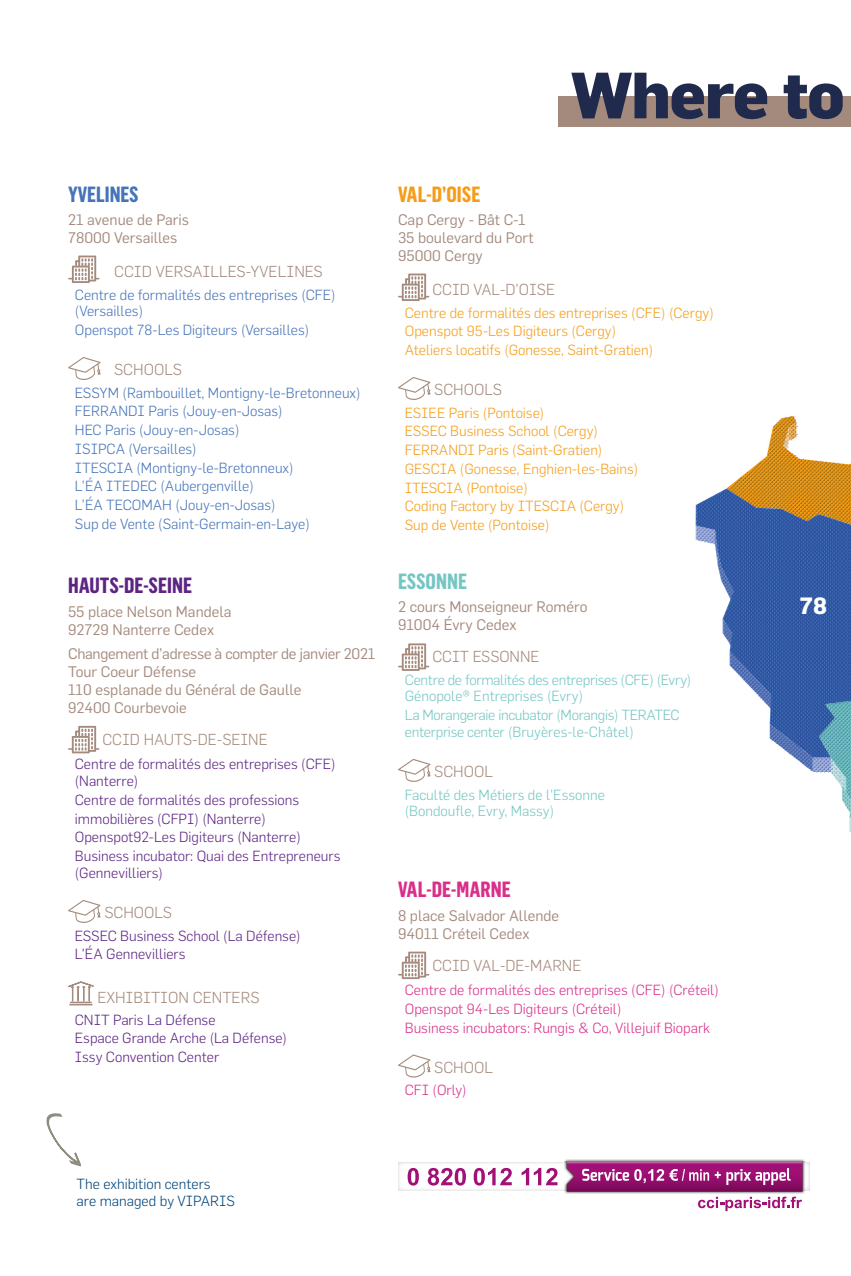
<style>
.page{position:relative;width:851px;height:1276px;background:#fff}
.page>*{position:absolute;margin:0;border:0;box-sizing:border-box;transform-origin:0 0}
.t1{font:800 64px "Flama";letter-spacing:-.02em;color:#202a4d}
.t2{font:700 23.2px "Flama";color:#fff}
.t3{font:700 21.6px "Flama Condensed";color:#5c2483}
.t4{font:700 21.6px "Flama Condensed";color:#da2f89}
.t5{font:700 21.6px "Flama Condensed";color:#f59d19}
.t6{font:700 21.6px "Flama Condensed";color:#4674b9}
.t7{font:700 21.6px "Flama Condensed";color:#75c6c3}
.t8{font:300 15.6px "Flama";color:#a48a7d}
.t9{font:15px/18px "Flama";color:#a48a7d}
.t10{font:300 14.4px/18.8px "Flama";color:#4674b9}
.t11{font:300 14.4px/18.8px "Flama";color:#5c2483}
.t12{font:300 14.4px/18.8px "Flama";color:#f59d19}
.t13{font:300 14.4px/16.8px "Flama";letter-spacing:-.02em;color:#75c6c3}
.t14{font:300 14.4px/18.8px "Flama";color:#da2f89}
.t15{font:300 14.4px/16.8px "Flama";color:#75c6c3}
.t16{font:300 14.4px/16.8px "Flama";color:#004379}
</style>
<div class="page">
<img style="left:695px;top:416px;width:155px;height:416px">
<svg style="left:46px;top:1113px;width:35px;height:54px"></svg>
<img style="left:398px;top:1162px;width:411px;height:29px">
<img style="left:564px;top:1159px;width:241px;height:35px">
<img style="left:564px;top:1162px;width:241px;height:29px">
<svg style="left:407px;top:1168px;width:12px;height:17px"></svg>
<svg style="left:427px;top:1168px;width:39px;height:17px"></svg>
<svg style="left:473px;top:1168px;width:38px;height:17px"></svg>
<svg style="left:521px;top:1168px;width:36px;height:17px"></svg>
<svg style="left:567px;top:1161px;width:235px;height:50px"></svg>
<svg style="left:398px;top:273px;width:31px;height:28px"></svg>
<svg style="left:398px;top:377px;width:32px;height:23px"></svg>
<svg style="left:68px;top:726px;width:31px;height:27px"></svg>
<svg style="left:68px;top:900px;width:33px;height:23px"></svg>
<svg style="left:68px;top:981px;width:26px;height:24px"></svg>
<svg style="left:398px;top:643px;width:31px;height:28px"></svg>
<svg style="left:398px;top:759px;width:32px;height:23px"></svg>
<svg style="left:68px;top:255px;width:31px;height:28px"></svg>
<svg style="left:68px;top:357px;width:33px;height:23px"></svg>
<svg style="left:398px;top:951px;width:31px;height:28px"></svg>
<svg style="left:398px;top:1054px;width:32px;height:24px"></svg>
<div style="left:558px;top:97px;width:292px;height:30px;background:#a48a7d"></div>
<h1 class="t1" style="left:570px;top:55px;width:275px">Where to</h1>
<h3 class="t6" style="left:68px;top:180px;width:72px">YVELINES</h3>
<p class="t9" style="left:68px;top:211px;width:122px">21 avenue de Paris<br>78000 Versailles</p>
<p class="t8" style="left:114px;top:263px;width:210px">CCID VERSAILLES-YVELINES</p>
<p class="t10" style="left:75px;top:286px;width:262px;line-height:16.8px">Centre de formalités des entreprises (CFE) (Versailles)</p>
<p class="t10" style="left:75px;top:320px;width:236px">Openspot 78-Les Digiteurs (Versailles)</p>
<p class="t8" style="left:114px;top:361px;width:69px">SCHOOLS</p>
<p class="t10" style="left:75px;top:383px;width:287px">ESSYM (Rambouillet, Montigny-le-Bretonneux)<br>FERRANDI Paris (Jouy-en-Josas)<br>HEC Paris (Jouy-en-Josas)<br>ISIPCA (Versailles)<br>ITESCIA (Montigny-le-Bretonneux)<br>L’ÉA ITEDEC (Aubergenville)<br>L’ÉA TECOMAH (Jouy-en-Josas)<br>Sup de Vente (Saint-Germain-en-Laye)</p>
<h3 class="t3" style="left:68px;top:572px;width:125px">HAUTS-DE-SEINE</h3>
<p class="t9" style="left:68px;top:602px;width:165px">55 place Nelson Mandela<br>92729 Nanterre Cedex</p>
<p class="t9" style="left:68px;top:644px;width:309px">Changement d’adresse à compter de janvier 2021<br>Tour Coeur Défense<br>110 esplanade du Général de Gaulle<br>92400 Courbevoie</p>
<p class="t8" style="left:102px;top:730px;width:167px">CCID HAUTS-DE-SEINE</p>
<p class="t11" style="left:75px;top:755px;width:262px;line-height:16.8px">Centre de formalités des entreprises (CFE) (Nanterre)</p>
<p class="t11" style="left:75px;top:790px;width:267px">Centre de formalités des professions immobilières (CFPI) (Nanterre)<br>Openspot92-Les Digiteurs (Nanterre)<br>Business incubator: Quai des Entrepreneurs</p>
<p class="t11" style="left:75px;top:863px;width:90px">(Gennevilliers)</p>
<p class="t8" style="left:104px;top:903px;width:69px">SCHOOLS</p>
<p class="t11" style="left:75px;top:926px;width:227px">ESSEC Business School (La Défense)<br>L’ÉA Gennevilliers</p>
<p class="t8" style="left:98px;top:988px;width:163px">EXHIBITION CENTERS</p>
<p class="t11" style="left:75px;top:1010px;width:214px">CNIT Paris La Défense<br>Espace Grande Arche (La Défense)<br>Issy Convention Center</p>
<h3 class="t5" style="left:398px;top:180px;width:84px">VAL-D’OISE</h3>
<p class="t9" style="left:398px;top:211px;width:137px">Cap Cergy - Bât C-1<br>35 boulevard du Port<br>95000 Cergy</p>
<p class="t8" style="left:432px;top:281px;width:124px">CCID VAL-D’OISE</p>
<p class="t12" style="left:405px;top:303px;width:310px">Centre de formalités des entreprises (CFE) (Cergy)<br>Openspot 95-Les Digiteurs (Cergy)<br>Ateliers locatifs (Gonesse, Saint-Gratien)</p>
<p class="t8" style="left:434px;top:381px;width:69px">SCHOOLS</p>
<p class="t12" style="left:405px;top:403px;width:235px">ESIEE Paris (Pontoise)<br>ESSEC Business School (Cergy)<br>FERRANDI Paris (Saint-Gratien)<br>GESCIA (Gonesse, Enghien-les-Bains)<br>ITESCIA (Pontoise)<br>Coding Factory by ITESCIA (Cergy)<br>Sup de Vente (Pontoise)</p>
<h3 class="t7" style="left:398px;top:567px;width:71px">ESSONNE</h3>
<p class="t9" style="left:398px;top:598px;width:191px">2 cours Monseigneur Roméro<br>91004 Évry Cedex</p>
<p class="t8" style="left:432px;top:648px;width:108px">CCIT ESSONNE</p>
<p class="t13" style="left:405px;top:671px;width:288px">Centre de formalités des entreprises (CFE) (Evry)<br>Génopole® Entreprises (Evry)</p>
<p class="t13" style="left:405px;top:706px;width:276px">La Morangeraie incubator (Morangis) TERATEC enterprise center (Bruyères-le-Châtel)</p>
<p class="t8" style="left:434px;top:762px;width:60px">SCHOOL</p>
<p class="t15" style="left:405px;top:786px;width:201px">Faculté des Métiers de l’Essonne (Bondoufle, Evry, Massy)</p>
<h3 class="t4" style="left:398px;top:875px;width:114px">VAL-DE-MARNE</h3>
<p class="t9" style="left:398px;top:906px;width:163px">8 place Salvador Allende<br>94011 Créteil Cedex</p>
<p class="t8" style="left:432px;top:956px;width:150px">CCID VAL-DE-MARNE</p>
<p class="t14" style="left:405px;top:980px;width:315px">Centre de formalités des entreprises (CFE) (Créteil)<br>Openspot 94-Les Digiteurs (Créteil)<br>Business incubators: Rungis &amp; Co, Villejuif Biopark</p>
<p class="t8" style="left:434px;top:1058px;width:60px">SCHOOL</p>
<p class="t14" style="left:405px;top:1080px;width:63px">CFI (Orly)</p>
<h2 class="t2" style="left:799px;top:591px;width:29px">78</h2>
<p class="t16" style="left:77px;top:1175px;width:160px">The exhibition centers<br>are managed by VIPARIS</p>
</div>
